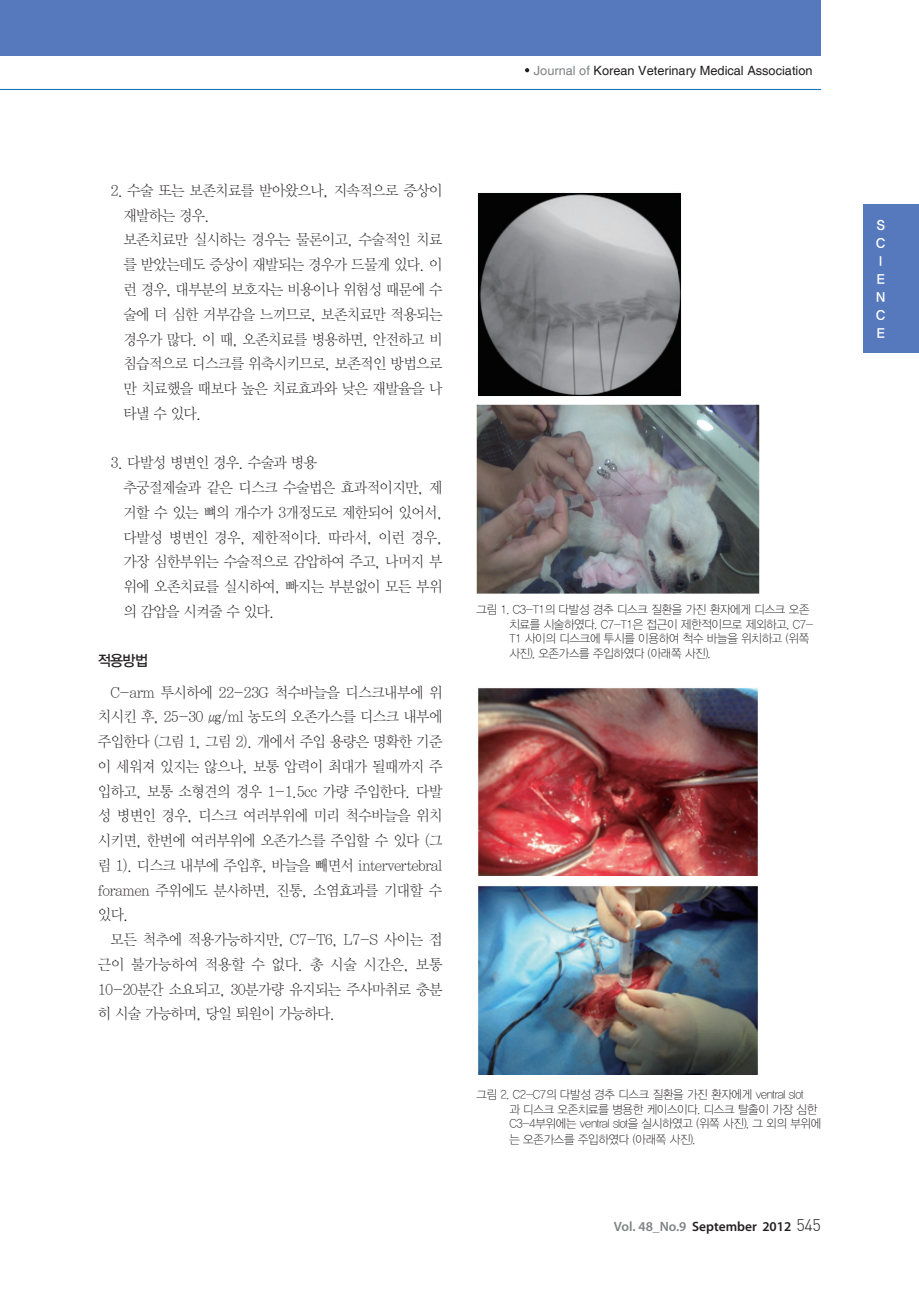
<style>
.page{position:relative;width:919px;height:1289px;background:#fff}
.page>*{position:absolute;margin:0;border:0;box-sizing:border-box;transform-origin:0 0}
.t1{font:15px/24.8px "YDIY Mj O310";letter-spacing:-.04em;color:#231f20;text-align:justify;scale:.95 1}
.t2{font:15px "YDIYGO330";color:#231f20;scale:.95 1}
.t3{font:600 13.5px "Myriad Pro";color:#231f20}
.t4{font:13.5px "YDIYGO340";color:#fff}
.t5{font:12.75px "Helvetica";color:#231f20}
.t6{font:12px/14.4px "YDIYGO310";letter-spacing:-.025em;color:#231f20;scale:.95 1}
.s1{color:#808285}
.s2{font-family:"Dinlig";font-weight:400;font-size:16.5px}
</style>
<div class="page">
<svg style="left:525px;top:68px;width:4px;height:4px"></svg>
<div style="left:0;top:0;width:821px;height:55px;background:#5679bd"></div>
<hr style="left:0;top:89px;width:821px;height:1px;background:#006fba">
<div style="left:863px;top:204px;width:55px;height:149px;background:#5679bd"></div>
<img style="left:477px;top:192px;width:205px;height:205px">
<img style="left:476px;top:404px;width:283px;height:189px">
<img style="left:478px;top:687px;width:280px;height:188px">
<img style="left:478px;top:884px;width:281px;height:189px">
<p class="t5" style="left:534px;top:63px;width:280px"><span class="s1">Journal of</span> Korean Veterinary Medical Association</p>
<p class="t1" style="left:123px;top:179px;width:337px;text-indent:-13px">2. 수술 또는 보존치료를 받아왔으나, 지속적으로 증상이 재발하는 경우.</p>
<p class="t1" style="left:123px;top:228px;width:337px">보존치료만 실시하는 경우는 물론이고, 수술적인 치료 를 받았는데도 증상이 재발되는 경우가 드물게 있다. 이 런 경우, 대부분의 보호자는 비용이나 위험성 때문에 수 술에 더 심한 거부감을 느끼므로, 보존치료만 적용되는 경우가 많다. 이 때, 오존치료를 병용하면, 안전하고 비 침습적으로 디스크를 위축시키므로, 보존적인 방법으로 만 치료했을 때보다 높은 치료효과와 낮은 재발율을 나 타낼 수 있다.</p>
<p class="t1" style="left:111px;top:451px;width:219px">3. 다발성 병변인 경우. 수술과 병용</p>
<p class="t1" style="left:123px;top:476px;width:337px">추궁절제술과 같은 디스크 수술법은 효과적이지만, 제 거할 수 있는 뼈의 개수가 3개정도로 제한되어 있어서, 다발성 병변인 경우, 제한적이다. 따라서, 이런 경우, 가장 심한부위는 수술적으로 감압하여 주고, 나머지 부 위에 오존치료를 실시하여, 빠지는 부분없이 모든 부위 의 감압을 시켜줄 수 있다.</p>
<p class="t2" style="left:98px;top:652px;width:54px">적용방법</p>
<p class="t1" style="left:98px;top:680px;width:364px;text-indent:13px">C-arm 투시하에 22-23G 척수바늘을 디스크내부에 위 치시킨 후, 25-30 ㎍/ml 농도의 오존가스를 디스크 내부에 주입한다 (그림 1, 그림 2). 개에서 주입 용량은 명확한 기준 이 세워져 있지는 않으나, 보통 압력이 최대가 될때까지 주 입하고, 보통 소형견의 경우 1-1.5cc 가량 주입한다. 다발 성 병변인 경우, 디스크 여러부위에 미리 척수바늘을 위치 시키면, 한번에 여러부위에 오존가스를 주입할 수 있다 (그 림 1). 디스크 내부에 주입후, 바늘을 빼면서 intervertebral foramen 주위에도 분사하면, 진통, 소염효과를 기대할 수 있다.</p>
<p class="t1" style="left:98px;top:927px;width:364px;text-indent:13px">모든 척추에 적용가능하지만, C7-T6, L7-S 사이는 접 근이 불가능하여 적용할 수 없다. 총 시술 시간은, 보통 10-20분간 소요되고, 30분가량 유지되는 주사마취로 충분 히 시술 가능하며, 당일 퇴원이 가능하다.</p>
<p class="t6" style="left:509px;top:603px;width:321px;text-indent:-33px">그림 1. C3-T1의 다발성 경추 디스크 질환을 가진 환자에게 디스크 오존 치료를 시술하였다. C7-T1은 접근이 제한적이므로 제외하고, C7- T1 사이의 디스크에 투시를 이용하여 척수 바늘을 위치하고 (위쪽 사진), 오존가스를 주입하였다 (아래쪽 사진).</p>
<p class="t6" style="left:509px;top:1087px;width:330px;text-indent:-33px">그림 2. C2-C7의 다발성 경추 디스크 질환을 가진 환자에게 ventral slot<br>과 디스크 오존치료를 병용한 케이스이다. 디스크 탈출이 가장 심한<br>C3-4부위에는 ventral slot을 실시하였고 (위쪽 사진), 그 외의 부위에</p>
<p class="t6" style="left:509px;top:1132px;width:197px">는 오존가스를 주입하였다 (아래쪽 사진).</p>
<p class="t3" style="left:614px;top:1218px;width:209px"><span class="s1">Vol. 48_No.9</span> September 2012 <span class="s2">545</span></p>
<p class="t4" style="left:876px;top:217px;width:10px">S</p>
<p class="t4" style="left:876px;top:235px;width:11px">C</p>
<p class="t4" style="left:879px;top:253px;width:5px">I</p>
<p class="t4" style="left:876px;top:271px;width:10px">E</p>
<p class="t4" style="left:876px;top:289px;width:11px">N</p>
<p class="t4" style="left:876px;top:307px;width:11px">C</p>
<p class="t4" style="left:876px;top:325px;width:10px">E</p>
</div>
